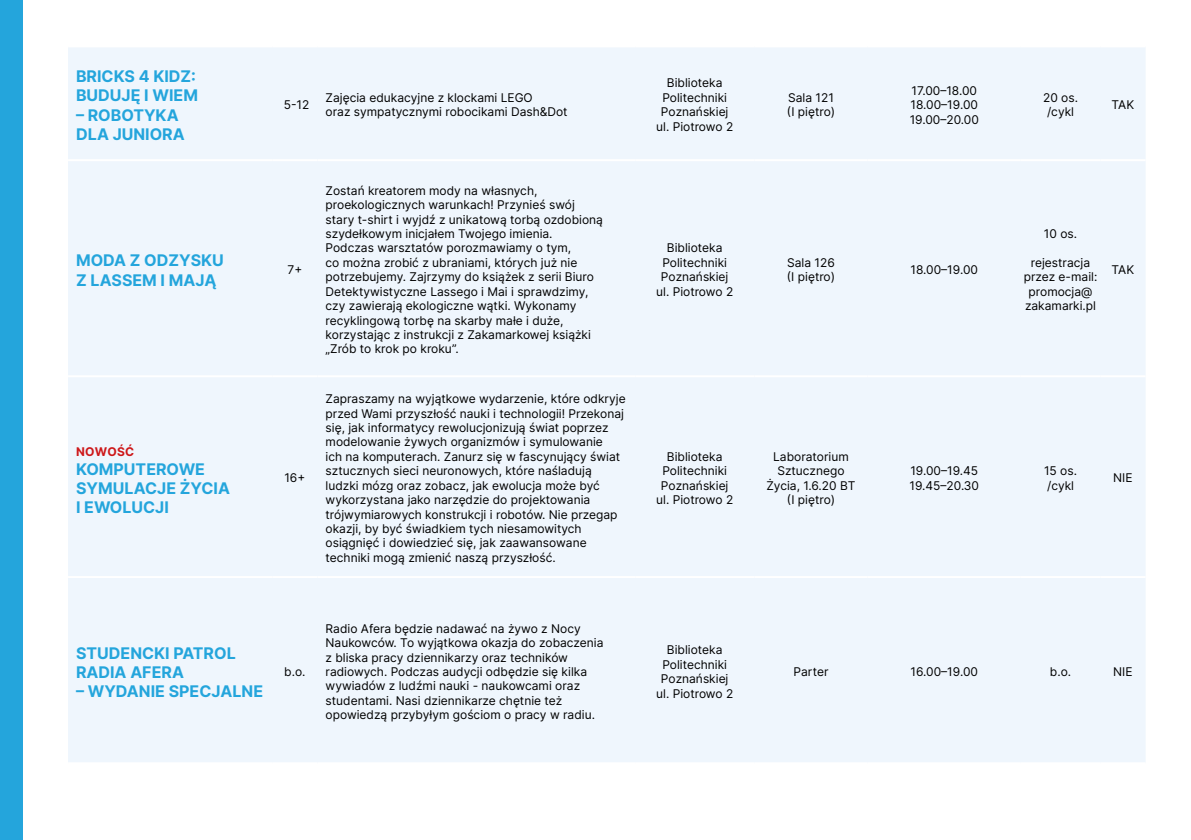
<style>
.page{position:relative;width:1191px;height:840px;background:#fff}
.page>*{position:absolute;margin:0;border:0;box-sizing:border-box;transform-origin:0 0}
.t1{font:700 16px/19.2px "Inter";color:#24a5dc}
.t2{font:12px/14.4px "Inter";color:#000}
.t3{font:700 12px "Inter";letter-spacing:.025em;color:#cd1719}
</style>
<div class="page">
<div style="left:0;top:0;width:23px;height:839px;background:#24a5dc"></div>
<div style="left:68px;top:47px;width:1077px;height:714px;background:#eff6fd"></div>
<hr style="left:68px;top:159px;width:204px;height:2px;background:#fff">
<hr style="left:272px;top:159px;width:45px;height:2px;background:#fff">
<hr style="left:317px;top:159px;width:318px;height:2px;background:#fff">
<hr style="left:635px;top:159px;width:119px;height:2px;background:#fff">
<hr style="left:754px;top:159px;width:113px;height:2px;background:#fff">
<hr style="left:867px;top:159px;width:153px;height:2px;background:#fff">
<hr style="left:1020px;top:159px;width:80px;height:2px;background:#fff">
<hr style="left:1100px;top:159px;width:45px;height:2px;background:#fff">
<hr style="left:68px;top:375px;width:204px;height:2px;background:#fff">
<hr style="left:272px;top:375px;width:45px;height:2px;background:#fff">
<hr style="left:317px;top:375px;width:318px;height:2px;background:#fff">
<hr style="left:635px;top:375px;width:119px;height:2px;background:#fff">
<hr style="left:754px;top:375px;width:113px;height:2px;background:#fff">
<hr style="left:867px;top:375px;width:153px;height:2px;background:#fff">
<hr style="left:1020px;top:375px;width:80px;height:2px;background:#fff">
<hr style="left:1100px;top:375px;width:45px;height:2px;background:#fff">
<hr style="left:68px;top:575px;width:204px;height:2px;background:#fff">
<hr style="left:272px;top:575px;width:45px;height:2px;background:#fff">
<hr style="left:317px;top:575px;width:318px;height:2px;background:#fff">
<hr style="left:635px;top:575px;width:119px;height:2px;background:#fff">
<hr style="left:754px;top:575px;width:113px;height:2px;background:#fff">
<hr style="left:867px;top:575px;width:153px;height:2px;background:#fff">
<hr style="left:1020px;top:575px;width:80px;height:2px;background:#fff">
<hr style="left:1100px;top:575px;width:45px;height:2px;background:#fff">
<h1 class="t1" style="left:76px;top:66px;width:123px">BRICKS 4 KIDZ:<br>BUDUJĘ I WIEM</h1>
<h1 class="t1" style="left:76px;top:105px;width:110px">– ROBOTYKA<br>DLA JUNIORA</h1>
<p class="t2" style="left:284px;top:97px;width:27px">5-12</p>
<p class="t2" style="left:325px;top:90px;width:243px">Zajęcia edukacyjne z klockami LEGO<br>oraz sympatycznymi robocikami Dash&amp;Dot</p>
<h1 class="t1" style="left:76px;top:250px;width:149px">MODA Z ODZYSKU<br>Z LASSEM I MAJĄ</h1>
<p class="t2" style="left:287px;top:262px;width:16px">7+</p>
<p class="t3" style="left:76px;top:442px;width:60px">NOWOŚĆ</p>
<h1 class="t1" style="left:76px;top:459px;width:155px">KOMPUTEROWE<br>SYMULACJE ŻYCIA<br>I EWOLUCJI</h1>
<p class="t2" style="left:284px;top:470px;width:22px">16+</p>
<p class="t2" style="left:325px;top:183px;width:279px">Zostań kreatorem mody na własnych, proekologicznych warunkach! Przynieś swój stary t-shirt i wyjdź z unikatową torbą ozdobioną szydełkowym inicjałem Twojego imienia.<br>Podczas warsztatów porozmawiamy o tym,<br>co można zrobić z ubraniami, których już nie potrzebujemy. Zajrzymy do książek z serii Biuro Detektywistyczne Lassego i Mai i sprawdzimy, czy zawierają ekologiczne wątki. Wykonamy recyklingową torbę na skarby małe i duże, korzystając z instrukcji z Zakamarkowej książki „Zrób to krok po kroku”.</p>
<p class="t2" style="left:325px;top:391px;width:302px">Zapraszamy na wyjątkowe wydarzenie, które odkryje przed Wami przyszłość nauki i technologii! Przekonaj się, jak informatycy rewolucjonizują świat poprzez modelowanie żywych organizmów i symulowanie<br>ich na komputerach. Zanurz się w fascynujący świat sztucznych sieci neuronowych, które naśladują ludzki mózg oraz zobacz, jak ewolucja może być wykorzystana jako narzędzie do projektowania trójwymiarowych konstrukcji i robotów. Nie przegap okazji, by być świadkiem tych niesamowitych osiągnięć i dowiedzieć się, jak zaawansowane techniki mogą zmienić naszą przyszłość.</p>
<h1 class="t1" style="left:76px;top:642px;width:161px">STUDENCKI PATROL<br>RADIA AFERA</h1>
<h1 class="t1" style="left:76px;top:681px;width:189px">– WYDANIE SPECJALNE</h1>
<p class="t2" style="left:284px;top:663px;width:23px">b.o.</p>
<p class="t2" style="left:325px;top:620px;width:279px">Radio Afera będzie nadawać na żywo z Nocy Naukowców. To wyjątkowa okazja do zobaczenia z bliska pracy dziennikarzy oraz techników radiowych. Podczas audycji odbędzie się kilka wywiadów z ludźmi nauki - naukowcami oraz studentami. Nasi dziennikarze chętnie też opowiedzą przybyłym gościom o pracy w radiu.</p>
<p class="t2" style="left:656px;top:76px;width:79px;text-align:center">Biblioteka<br>Politechniki<br>Poznańskiej ul. Piotrowo 2</p>
<p class="t2" style="left:656px;top:240px;width:79px;text-align:center">Biblioteka<br>Politechniki<br>Poznańskiej ul. Piotrowo 2</p>
<p class="t2" style="left:787px;top:90px;width:50px">Sala 121 (I piętro)</p>
<p class="t2" style="left:909px;top:83px;width:71px">17.00–18.00<br>18.00–19.00<br>19.00–20.00</p>
<p class="t2" style="left:1043px;top:90px;width:36px;text-align:center">20 os. /cykl</p>
<p class="t2" style="left:1111px;top:97px;width:24px">TAK</p>
<p class="t2" style="left:787px;top:255px;width:50px">Sala 126 (I piętro)</p>
<p class="t2" style="left:910px;top:262px;width:69px">18.00–19.00</p>
<p class="t2" style="left:1044px;top:226px;width:35px">10 os.</p>
<p class="t2" style="left:1023px;top:255px;width:75px;text-align:center">rejestracja przez e-mail: promocja@ zakamarki.pl</p>
<p class="t2" style="left:1111px;top:262px;width:24px">TAK</p>
<p class="t2" style="left:656px;top:449px;width:79px;text-align:center">Biblioteka<br>Politechniki<br>Poznańskiej ul. Piotrowo 2</p>
<p class="t2" style="left:766px;top:449px;width:91px;text-align:center">Laboratorium<br>Sztucznego<br>Życia, 1.6.20 BT (I piętro)</p>
<p class="t2" style="left:909px;top:463px;width:71px">19.00–19.45<br>19.45–20.30</p>
<p class="t2" style="left:1044px;top:463px;width:34px">15 os. /cykl</p>
<p class="t2" style="left:1113px;top:470px;width:21px">NIE</p>
<p class="t2" style="left:656px;top:642px;width:79px;text-align:center">Biblioteka<br>Politechniki<br>Poznańskiej ul. Piotrowo 2</p>
<p class="t2" style="left:793px;top:663px;width:37px">Parter</p>
<p class="t2" style="left:910px;top:663px;width:69px">16.00–19.00</p>
<p class="t2" style="left:1050px;top:663px;width:23px">b.o.</p>
<p class="t2" style="left:1113px;top:663px;width:21px">NIE</p>
</div>
